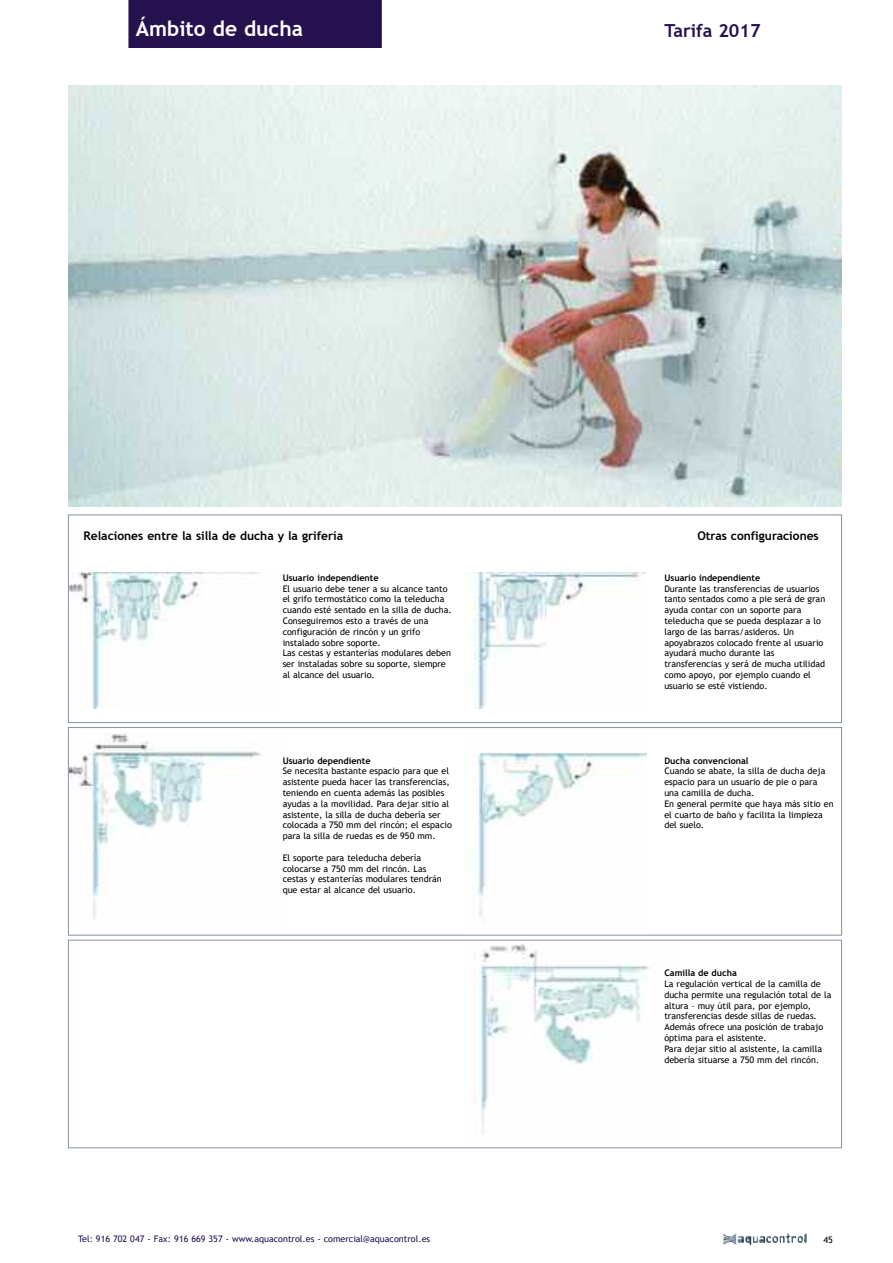
<style>
.page{position:relative;width:893px;height:1263px;background:#fff}
.page>*{position:absolute;margin:0;border:0;box-sizing:border-box;transform-origin:0 0}
.t1{font:700 21px "Trebuchet MS";color:#fff}
.t2{font:700 18px "Trebuchet MS";color:#26114f}
.t3{font:700 12px "Trebuchet MS";color:#000}
.t4{font:9px/10.8px "Trebuchet MS";color:#000}
.t5{font:700 9px "Trebuchet MS";color:#000}
.t6{font:9px "Trebuchet MS";color:#26114f}
</style>
<div class="page">
<div style="left:128px;top:0;width:254px;height:48px;background:#26114f"></div>
<div style="left:68px;top:514px;width:774px;height:209px;border:1px solid #8591a2"></div>
<div style="left:68px;top:727px;width:774px;height:208px;border:1px solid #8591a2"></div>
<div style="left:68px;top:940px;width:774px;height:208px;border:1px solid #8591a2"></div>
<img style="left:70px;top:573px;width:187px;height:136px">
<img style="left:70px;top:733px;width:192px;height:185px">
<img style="left:474px;top:573px;width:172px;height:135px">
<img style="left:473px;top:752px;width:173px;height:164px">
<img style="left:474px;top:943px;width:175px;height:191px">
<img style="left:68px;top:85px;width:774px;height:421px">
<svg style="left:723px;top:1241px;width:13px;height:4px"></svg>
<h1 class="t1" style="left:136px;top:17px;width:169px">ámbito de ducha</h1>
<h2 class="t2" style="left:664px;top:20px;width:98px">Tarifa 2017</h2>
<h3 class="t3" style="left:84px;top:529px;width:261px">Relaciones entre la silla de ducha y la grifería</h3>
<h3 class="t3" style="left:697px;top:529px;width:123px">Otras configuraciones</h3>
<p class="t5" style="left:283px;top:572px;width:97px">usuario independiente</p>
<p class="t4" style="left:283px;top:583px;width:171px">El usuario debe tener a su alcance tanto el grifo termostático como la teleducha cuando esté sentado en la silla de ducha.<br>Conseguiremos esto a través de una configuración de rincón y un grifo instalado sobre soporte.<br>Las cestas y estanterías modulares deben ser instaladas sobre su soporte, siempre al alcance del usuario.</p>
<p class="t5" style="left:283px;top:755px;width:89px">usuario dependiente</p>
<p class="t4" style="left:283px;top:766px;width:171px">Se necesita bastante espacio para que el asistente pueda hacer las transferencias, teniendo en cuenta además las posibles ayudas a la movilidad. Para dejar sitio al asistente, la silla de ducha debería ser colocada a 750 mm del rincón; el espacio para la silla de ruedas es de 950 mm.</p>
<p class="t4" style="left:283px;top:852px;width:161px">El soporte para teleducha debería colocarse a 750 mm del rincón. Las cestas y estanterías modulares tendrán que estar al alcance del usuario.</p>
<p class="t5" style="left:664px;top:572px;width:97px">usuario independiente</p>
<p class="t4" style="left:664px;top:583px;width:162px">Durante las transferencias de usuarios tanto sentados como a pie será de gran ayuda contar con un soporte para teleducha que se pueda desplazar a lo largo de las barras/asideros. Un apoyabrazos colocado frente al usuario ayudará mucho durante las transferencias y será de mucha utilidad como apoyo, por ejemplo cuando el usuario se esté vistiendo.</p>
<p class="t5" style="left:664px;top:755px;width:86px">ducha convencional</p>
<p class="t4" style="left:664px;top:766px;width:171px">Cuando se abate, la silla de ducha deja espacio para un usuario de pie o para una camilla de ducha.<br>En general permite que haya más sitio en el cuarto de baño y facilita la limpieza del suelo.</p>
<p class="t5" style="left:664px;top:968px;width:74px">Camilla de ducha</p>
<p class="t4" style="left:664px;top:978px;width:169px">La regulación vertical de la camilla de ducha permite una regulación total de la altura – muy útil para, por ejemplo, transferencias desde sillas de ruedas.<br>Además ofrece una posición de trabajo óptima para el asistente.<br>Para dejar sitio al asistente, la camilla debería situarse a 750 mm del rincón.</p>
<p class="t6" style="left:78px;top:1234px;width:354px">Tel: 916 702 047 - Fax: 916 669 357 - www.aquacontrol.es - comercial@aquacontrol.es</p>
<p class="t4" style="left:824px;top:1234px;width:11px">45</p>
</div>
